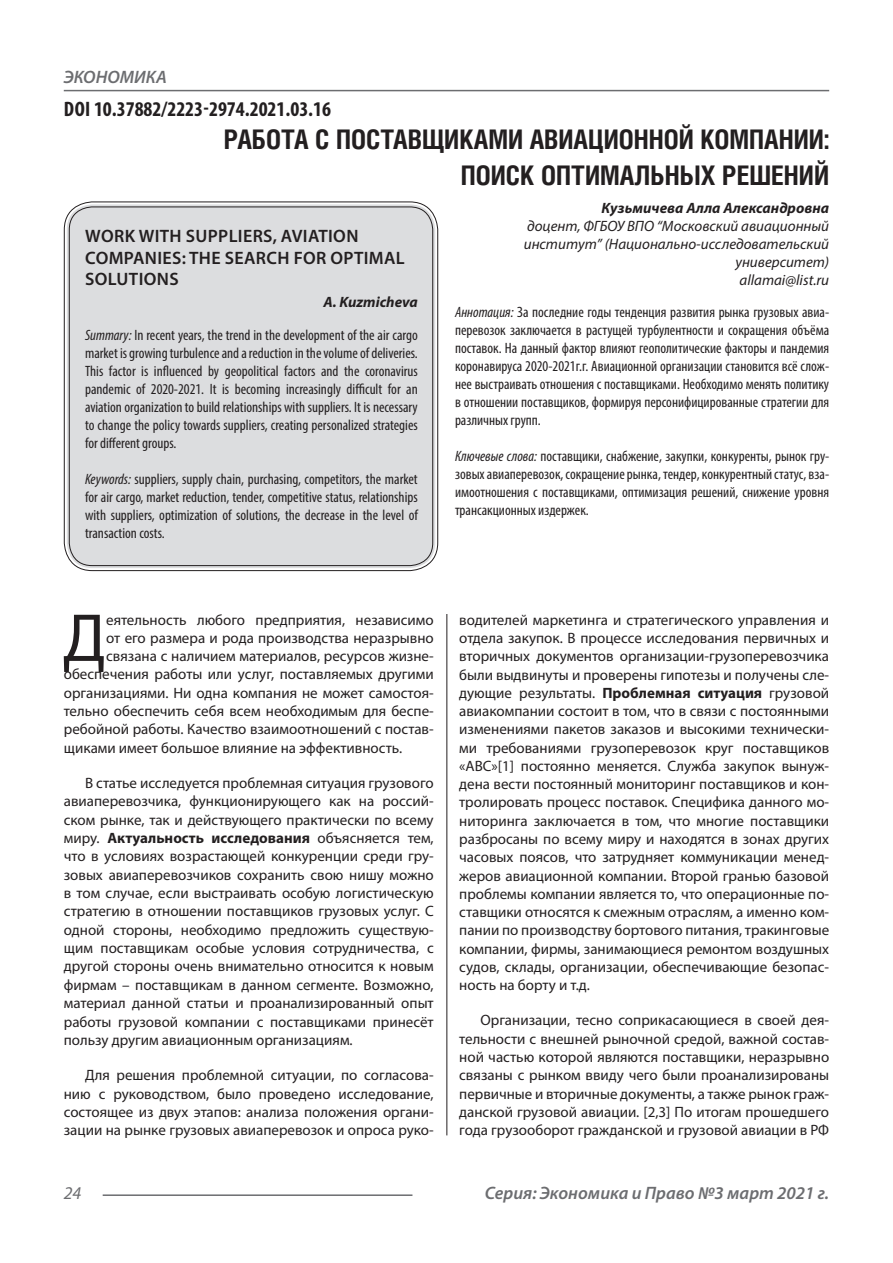
<style>
.page{position:relative;width:893px;height:1263px;background:#fff}
.page>*{position:absolute;margin:0;border:0;box-sizing:border-box;transform-origin:0 0}
.Статья_текст_первый{font:68.4px "Myriad Pro";color:#231f20}
.Статья_название{font:700 27px/36px "Helios Cond C";color:#231f20;text-align:right}
.ДОИ{font:700 condensed 21px "Myriad Pro";color:#231f20}
.Статья_название_англ{font:600 18px/21.6px "Myriad Pro";letter-spacing:.02em;color:#231f20}
.t1{font:italic 600 18px "Myriad Pro";color:#6c6d70}
.t2{font:italic 18px "Myriad Pro";color:#6c6d70}
.Статья_текст{font:15px/18.3px "Myriad Pro";color:#231f20;text-align:justify}
.Статья_аннотация_анг{font:condensed 15px/18px "Myriad Pro";color:#231f20;text-align:justify}
.Статья_аннотация_тек{font:condensed 15px/18px "Myriad Pro";color:#231f20;text-align:justify}
.Статья_текст_первый-2{font:15px "Myriad Pro";color:#231f20}
.Статья_автор_инфо{font:italic 15px/18px "Myriad Pro";color:#231f20;text-align:right}
.Статья_автор_инфо-2{font:italic 700 15px "Myriad Pro";color:#231f20}
.Статья_автор_англ{font:italic 700 15px "Myriad Pro";color:#231f20}
.s1{font-style:italic}
.s2{font-weight:700}
</style>
<div class="page">
<hr style="left:446px;top:128px;width:1px;height:1007px;background:#231f20">
<hr style="left:103px;top:1194px;width:309px;height:2px;background:#6c6d70">
<hr style="left:64px;top:90px;width:765px;height:1px;background:#6c6d70">
<div style="left:67px;top:204px;width:368px;height:364px;background:#dcdddf;border-radius:26px"></div>
<div style="left:69px;top:206px;width:364px;height:360px;border:1px solid #231f20;border-radius:23px"></div>
<p class="t1" style="left:64px;top:66px;width:105px">ЭКОНОМИКА</p>
<p class="ДОИ" style="left:64px;top:96px;width:269px">DOI 10.37882/2223-2974.2021.03.16</p>
<p class="Статья_название" style="left:224px;top:121px;width:607px">РАБОТА С ПОСТАВЩИКАМИ АВИАЦИОННОЙ КОМПАНИИ:<br>ПОИСК ОПТИМАЛЬНЫХ РЕШЕНИЙ</p>
<p class="Статья_автор_инфо-2" style="left:602px;top:198px;width:229px">Кузьмичева Алла Александровна</p>
<p class="Статья_автор_инфо" style="left:524px;top:216px;width:307px">доцент, ФГБОУ ВПО “Московский авиационный институт” (Национально-исследовательский университет)</p>
<p class="Статья_автор_инфо" style="left:739px;top:270px;width:91px">allamai@list.ru</p>
<p class="Статья_аннотация_тек" style="left:455px;top:303px;width:376px"><span class="s1">Аннотация:</span> За последние годы тенденция развития рынка грузовых авиа&shy;перевозок заключается в растущей турбулентности и сокращения объёма поставок. На данный фактор влияют геополитические факторы и пандемия коронавируса 2020-2021г.г. Авиационной организации становится всё слож&shy;нее выстраивать отношения с поставщиками. Необходимо менять политику в отношении поставщиков, формируя персонифицированные стратегии для различных групп.</p>
<p class="Статья_аннотация_тек" style="left:455px;top:447px;width:376px"><span class="s1">Ключевые слова:</span> поставщики, снабжение, закупки, конкуренты, рынок гру&shy;зовых авиаперевозок, сокращение рынка, тендер, конкурентный статус, вза&shy;имоотношения с поставщиками, оптимизация решений, снижение уровня трансакционных издержек.</p>
<p class="Статья_название_англ" style="left:85px;top:225px;width:321px">WORK WITH SUPPLIERS, AVIATION<br>COMPANIES: THE SEARCH FOR OPTIMAL<br>SOLUTIONS</p>
<p class="Статья_автор_англ" style="left:324px;top:292px;width:96px">A. Kuzmicheva</p>
<p class="Статья_аннотация_анг" style="left:85px;top:325px;width:334px"><span class="s1">Summary:</span> In recent years, the trend in the development of the air cargo market is growing turbulence and a reduction in the volume of deliveries.<br>This factor is influenced by geopolitical factors and the coronavirus pandemic of 2020-2021. It is becoming increasingly difficult for an aviation organization to build relationships with suppliers. It is necessary to change the policy towards suppliers, creating personalized strategies for different groups.</p>
<p class="Статья_аннотация_анг" style="left:85px;top:469px;width:334px"><span class="s1">Keywords:</span> suppliers, supply chain, purchasing, competitors, the market for air cargo, market reduction, tender, competitive status, relationships with suppliers, optimization of solutions, the decrease in the level of transaction costs.</p>
<p class="Статья_текст_первый" style="left:63px;top:596px;width:45px">Д</p>
<p class="Статья_текст_первый-2" style="left:106px;top:611px;width:329px">еятельность любого предприятия, независимо</p>
<p class="Статья_текст_первый-2" style="left:106px;top:629px;width:329px">от его размера и рода производства неразрывно</p>
<p class="Статья_текст_первый-2" style="left:106px;top:647px;width:329px">связана с наличием материалов, ресурсов жизне-</p>
<p class="Статья_текст_первый-2" style="left:64px;top:665px;width:371px">обеспечения работы или услуг, поставляемых другими</p>
<p class="Статья_текст_первый-2" style="left:64px;top:683px;width:371px">организациями. Ни одна компания не может самостоя-</p>
<p class="Статья_текст_первый-2" style="left:64px;top:702px;width:371px">тельно обеспечить себя всем необходимым для беспе-</p>
<p class="Статья_текст_первый-2" style="left:64px;top:720px;width:371px">ребойной работы. Качество взаимоотношений с постав-</p>
<p class="Статья_текст_первый-2" style="left:64px;top:738px;width:340px">щиками имеет большое влияние на эффективность.</p>
<p class="Статья_текст" style="left:64px;top:773px;width:371px;text-indent:21px">В статье исследуется проблемная ситуация грузового авиаперевозчика, функционирующего как на россий&shy;ском рынке, так и действующего практически по всему миру. <span class="s2">Актуальность исследования</span> объясняется тем, что в условиях возрастающей конкуренции среди гру&shy;зовых авиаперевозчиков сохранить свою нишу можно в том случае, если выстраивать особую логистическую стратегию в отношении поставщиков грузовых услуг. С одной стороны, необходимо предложить существую&shy;щим поставщикам особые условия сотрудничества, с другой стороны очень внимательно относится к новым фирмам – поставщикам в данном сегменте. Возможно, материал данной статьи и проанализированный опыт работы грузовой компании с поставщиками принесёт пользу другим авиационным организациям.</p>
<p class="Статья_текст" style="left:64px;top:1066px;width:371px;text-indent:21px">Для решения проблемной ситуации, по согласова&shy;нию с руководством, было проведено исследование, состоящее из двух этапов: анализа положения органи&shy;зации на рынке грузовых авиаперевозок и опроса руко-</p>
<p class="Статья_текст" style="left:459px;top:610px;width:371px">водителей маркетинга и стратегического управления и отдела закупок. В процессе исследования первичных и вторичных документов организации-грузоперевозчика были выдвинуты и проверены гипотезы и получены сле&shy;дующие результаты. <span class="s2">Проблемная ситуация</span> грузовой авиакомпании состоит в том, что в связи с постоянными изменениями пакетов заказов и высокими технически&shy;ми требованиями грузоперевозок круг поставщиков «ABC»[1] постоянно меняется. Служба закупок вынуж&shy;дена вести постоянный мониторинг поставщиков и кон&shy;тролировать процесс поставок. Специфика данного мо&shy;ниторинга заключается в том, что многие поставщики разбросаны по всему миру и находятся в зонах других часовых поясов, что затрудняет коммуникации менед&shy;жеров авиационной компании. Второй гранью базовой проблемы компании является то, что операционные по&shy;ставщики относятся к смежным отраслям, а именно ком&shy;пании по производству бортового питания, тракинговые компании, фирмы, занимающиеся ремонтом воздушных судов, склады, организации, обеспечивающие безопас&shy;ность на борту и т.д.</p>
<p class="Статья_текст" style="left:459px;top:1011px;width:371px;text-indent:21px">Организации, тесно соприкасающиеся в своей дея&shy;тельности с внешней рыночной средой, важной состав&shy;ной частью которой являются поставщики, неразрывно связаны с рынком ввиду чего были проанализированы первичные и вторичные документы, а также рынок граж&shy;данской грузовой авиации. [2,3] По итогам прошедшего года грузооборот гражданской и грузовой авиации в РФ</p>
<p class="t2" style="left:64px;top:1182px;width:19px">24</p>
<p class="t1" style="left:485px;top:1182px;width:346px">Серия: Экономика и Право №3 март 2021 г.</p>
</div>
